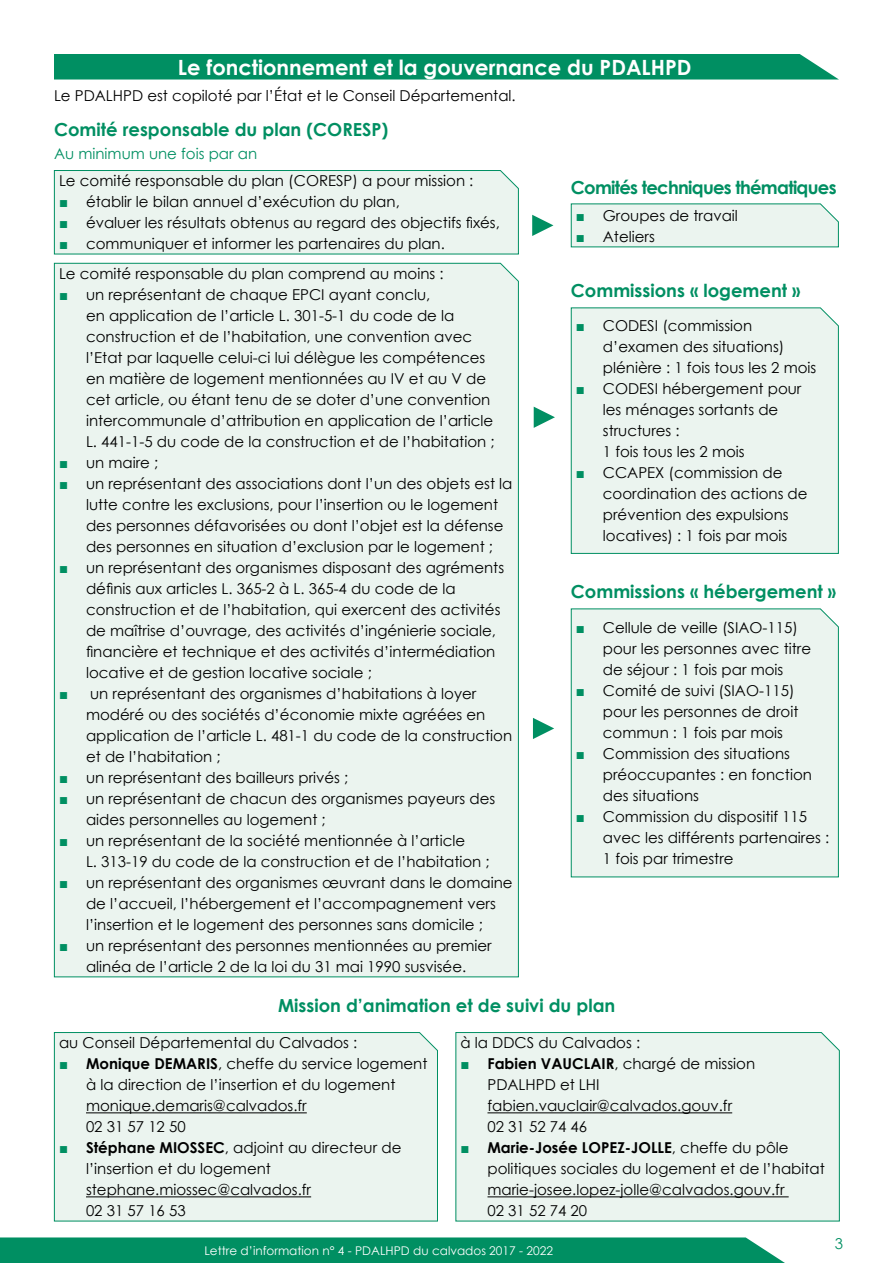
<style>
.page{position:relative;width:893px;height:1263px;background:#fff}
.page>*{position:absolute;margin:0;border:0;box-sizing:border-box;transform-origin:0 0}
.t1{font:700 21px "Century Gothic";color:#fff}
.t2{font:700 18px "Century Gothic";color:#008f62}
.t3{font:700 18px "Century Gothic";letter-spacing:-.04em;color:#008f62}
.t4{font:15px/21px "Century Gothic";color:#000}
.t5{font:15px "Century Gothic";color:#008f62}
.t6{font:12px "Century Gothic";color:#fff}
.s1{color:#008f62}
.s2{font-weight:700}
</style>
<div class="page">
<div style="left:0;top:1237px;width:785px;height:26px;background:#008f62"></div>
<div style="left:54px;top:54px;width:785px;height:26px;background:#008f62"></div>
<div style="left:54px;top:1032px;width:384px;height:190px;background:#ebf4ef"></div>
<div style="left:455px;top:1032px;width:385px;height:190px;background:#ebf4ef"></div>
<div style="left:54px;top:170px;width:465px;height:85px;background:#ebf4ef"></div>
<svg style="left:570px;top:203px;width:269px;height:45px;background:#dfefe8"></svg>
<div style="left:570px;top:307px;width:269px;height:247px;background:#ebf4ef"></div>
<div style="left:570px;top:608px;width:269px;height:270px;background:#ebf4ef"></div>
<div style="left:54px;top:263px;width:465px;height:715px;background:#ebf4ef"></div>
<svg style="left:532px;top:215px;width:21px;height:21px"></svg>
<svg style="left:534px;top:407px;width:21px;height:21px"></svg>
<svg style="left:533px;top:718px;width:21px;height:21px"></svg>
<h1 class="t1" style="left:178px;top:51px;width:515px">Le fonctionnement et la gouvernance du PDALHPD</h1>
<p class="t4" style="left:54px;top:85px;width:463px">Le PDALHPD est copiloté par l’État et le Conseil Départemental.</p>
<p class="t2" style="left:54px;top:116px;width:336px">Comité responsable du plan (CORESP)</p>
<p class="t5" style="left:54px;top:143px;width:205px">Au minimum une fois par an</p>
<p class="t4" style="left:59px;top:170px;width:416px">Le comité responsable du plan (CORESP) a pour mission :</p>
<p class="t4" style="left:59px;top:191px;width:342px"><span class="s1">■</span> établir le bilan annuel d’exécution du plan,</p>
<p class="t4" style="left:59px;top:212px;width:442px"><span class="s1">■</span> évaluer les résultats obtenus au regard des objectifs fixés,</p>
<p class="t4" style="left:59px;top:233px;width:387px"><span class="s1">■</span> communiquer et informer les partenaires du plan.</p>
<p class="t4" style="left:59px;top:263px;width:386px">Le comité responsable du plan comprend au moins :</p>
<p class="t4" style="left:86px;top:284px;width:410px;text-indent:-27px"><span class="s1">■</span> un représentant de chaque EPCI ayant conclu,<br>en application de l’article L. 301-5-1 du code de la construction et de l’habitation, une convention avec l’Etat par laquelle celui-ci lui délègue les compétences en matière de logement mentionnées au IV et au V de cet article, ou étant tenu de se doter d’une convention intercommunale d’attribution en application de l’article L. 441-1-5 du code de la construction et de l’habitation ;</p>
<p class="t4" style="left:59px;top:452px;width:101px"><span class="s1">■</span> un maire ;</p>
<p class="t4" style="left:86px;top:473px;width:428px;text-indent:-27px"><span class="s1">■</span> un représentant des associations dont l’un des objets est la lutte contre les exclusions, pour l’insertion ou le logement des personnes défavorisées ou dont l’objet est la défense des personnes en situation d’exclusion par le logement ;</p>
<p class="t4" style="left:86px;top:557px;width:420px;text-indent:-27px"><span class="s1">■</span> un représentant des organismes disposant des agréments définis aux articles L. 365-2 à L. 365-4 du code de la construction et de l’habitation, qui exercent des activités de maîtrise d’ouvrage, des activités d’ingénierie sociale, financière et technique et des activités d’intermédiation locative et de gestion locative sociale ;</p>
<p class="t4" style="left:86px;top:683px;width:428px;text-indent:-27px"><span class="s1">■</span> un représentant des organismes d’habitations à loyer modéré ou des sociétés d’économie mixte agréées en application de l’article L. 481-1 du code de la construction et de l’habitation ;</p>
<p class="t4" style="left:59px;top:767px;width:291px"><span class="s1">■</span> un représentant des bailleurs privés ;</p>
<p class="t4" style="left:86px;top:788px;width:411px;text-indent:-27px"><span class="s1">■</span> un représentant de chacun des organismes payeurs des aides personnelles au logement ;</p>
<p class="t4" style="left:86px;top:830px;width:405px;text-indent:-27px"><span class="s1">■</span> un représentant de la société mentionnée à l’article<br>L. 313-19 du code de la construction et de l’habitation ;</p>
<p class="t4" style="left:86px;top:872px;width:428px;text-indent:-27px"><span class="s1">■</span> un représentant des organismes œuvrant dans le domaine de l’accueil, l’hébergement et l’accompagnement vers l’insertion et le logement des personnes sans domicile ;</p>
<p class="t4" style="left:59px;top:935px;width:434px;text-align:center"><span class="s1">■</span> un représentant des personnes mentionnées au premier alinéa de l’article 2 de la loi du 31 mai 1990 susvisée.</p>
<p class="t3" style="left:571px;top:174px;width:267px">Comités techniques thématiques</p>
<p class="t4" style="left:576px;top:204px;width:164px"><span class="s1">■</span> Groupes de travail</p>
<p class="t4" style="left:576px;top:225px;width:81px"><span class="s1">■</span> Ateliers</p>
<p class="t2" style="left:571px;top:277px;width:231px">Commissions « logement »</p>
<p class="t4" style="left:603px;top:315px;width:215px;text-indent:-27px"><span class="s1">■</span> CODESI (commission d’examen des situations) plénière : 1 fois tous les 2 mois</p>
<p class="t4" style="left:603px;top:378px;width:200px;text-indent:-27px"><span class="s1">■</span> CODESI hébergement pour les ménages sortants de structures :<br>1 fois tous les 2 mois</p>
<p class="t4" style="left:603px;top:462px;width:206px;text-indent:-27px"><span class="s1">■</span> CCAPEX (commission de coordination des actions de prévention des expulsions locatives) : 1 fois par mois</p>
<p class="t2" style="left:571px;top:578px;width:267px">Commissions « hébergement »</p>
<p class="t4" style="left:603px;top:617px;width:210px;text-indent:-27px"><span class="s1">■</span> Cellule de veille (SIAO-115) pour les personnes avec titre de séjour : 1 fois par mois</p>
<p class="t4" style="left:603px;top:680px;width:197px;text-indent:-27px"><span class="s1">■</span> Comité de suivi (SIAO-115) pour les personnes de droit commun : 1 fois par mois</p>
<p class="t4" style="left:603px;top:743px;width:211px;text-indent:-27px"><span class="s1">■</span> Commission des situations préoccupantes : en fonction des situations</p>
<p class="t4" style="left:603px;top:806px;width:228px;text-indent:-27px"><span class="s1">■</span> Commission du dispositif 115 avec les différents partenaires :<br>1 fois par trimestre</p>
<p class="t2" style="left:278px;top:992px;width:339px">Mission d’animation et de suivi du plan</p>
<p class="t4" style="left:59px;top:1032px;width:300px">au Conseil Départemental du Calvados :</p>
<p class="t4" style="left:86px;top:1053px;width:343px;text-indent:-27px"><span class="s1">■</span> <span class="s2">Monique DEMARIS</span>, cheffe du service logement à la direction de l’insertion et du logement monique.demaris@calvados.fr<br>02 31 57 12 50</p>
<p class="t4" style="left:86px;top:1137px;width:317px;text-indent:-27px"><span class="s1">■</span> <span class="s2">Stéphane MIOSSEC</span>, adjoint au directeur de l’insertion et du logement stephane.miossec@calvados.fr<br>02 31 57 16 53</p>
<p class="t4" style="left:460px;top:1032px;width:181px">à la DDCS du Calvados :</p>
<p class="t4" style="left:487px;top:1053px;width:269px;text-indent:-27px"><span class="s1">■</span> <span class="s2">Fabien VAUCLAIR</span>, chargé de mission<br>PDALHPD et LHI fabien.vauclair@calvados.gouv.fr<br>02 31 52 74 46</p>
<p class="t4" style="left:487px;top:1137px;width:339px;text-indent:-27px"><span class="s1">■</span> <span class="s2">Marie-Josée LOPEZ-JOLLE</span>, cheffe du pôle politiques sociales du logement et de l’habitat marie-josee.lopez-jolle@calvados.gouv.fr<br>02 31 52 74 20</p>
<p class="t6" style="left:204px;top:1242px;width:350px">Lettre d’information n° 4 - PDALHPD du calvados 2017 - 2022</p>
<p class="t5" style="left:835px;top:1233px;width:10px">3</p>
</div>
